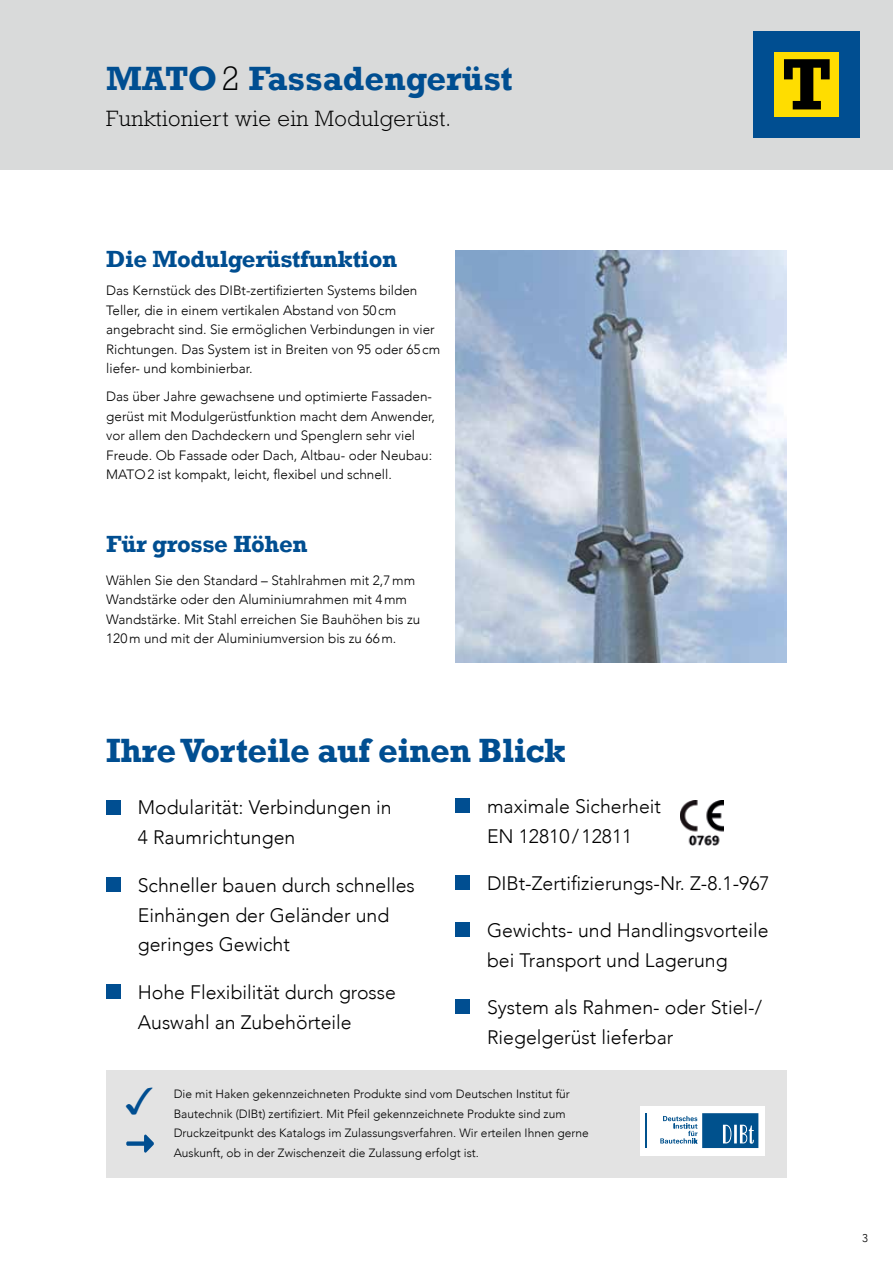
<style>
.page{position:relative;width:893px;height:1263px;background:#fff}
.page>*{position:absolute;margin:0;border:0;box-sizing:border-box;transform-origin:0 0}
.t1{font:37.5px "Arial Unicode MS";color:#004e91}
.t2{font:700 34.5px "Rockwell";letter-spacing:-.015em;color:#004e91}
.t3{font:700 24px "Rockwell";letter-spacing:-.015em;color:#004e91}
.t4{font:300 22.5px "Rockwell Std";letter-spacing:.02em;color:#000}
.t5{font:300 19.5px/30px "Avenir";color:#000}
.t6{font:300 13.5px/19.5px "Avenir";color:#000}
.t7{font:300 12px/19.5px "Avenir";color:#000}
.t8{font:300 11.25px "Avenir";color:#000}
.s1{font-family:"Rockwell Std";font-weight:300;color:#000}
</style>
<div class="page">
<div style="left:0;top:0;width:893px;height:170px;background:#d9dada"></div>
<div style="left:753px;top:31px;width:107px;height:107px;background:#004e91"></div>
<div style="left:774px;top:52px;width:65px;height:65px;background:#fd0"></div>
<svg style="left:784px;top:59px;width:46px;height:50px"></svg>
<div style="left:455px;top:799px;width:15px;height:14px;background:#004e91"></div>
<div style="left:455px;top:876px;width:15px;height:14px;background:#004e91"></div>
<div style="left:455px;top:923px;width:15px;height:14px;background:#004e91"></div>
<div style="left:455px;top:1000px;width:15px;height:14px;background:#004e91"></div>
<div style="left:106px;top:800px;width:15px;height:14px;background:#004e91"></div>
<div style="left:106px;top:877px;width:15px;height:14px;background:#004e91"></div>
<div style="left:106px;top:984px;width:15px;height:14px;background:#004e91"></div>
<img style="left:455px;top:250px;width:332px;height:412px">
<div style="left:106px;top:1070px;width:681px;height:108px;background:#e3e3e3"></div>
<div style="left:640px;top:1106px;width:125px;height:50px;background:#fff"></div>
<svg style="left:660px;top:1113px;width:98px;height:35px"></svg>
<hr style="left:646px;top:1113px;width:1px;height:35px;background:#00518d">
<svg style="left:126px;top:1134px;width:28px;height:19px"></svg>
<img style="left:681px;top:800px;width:42px;height:46px">
<h2 class="t2" style="left:106px;top:57px;width:408px">MATO<span class="s1">2</span> Fassadengerüst</h2>
<h3 class="t4" style="left:106px;top:105px;width:346px">Funktioniert wie ein Modulgerüst.</h3>
<h3 class="t3" style="left:106px;top:244px;width:292px">Die Modulgerüstfunktion</h3>
<p class="t6" style="left:106px;top:281px;width:335px">Das Kernstück des DIBt-zertifizierten Systems bilden Teller, die in einem vertikalen Abstand von 50cm angebracht sind. Sie ermöglichen Verbindungen in vier Richtungen. Das System ist in Breiten von 95 oder 65cm liefer- und kombinierbar.</p>
<p class="t6" style="left:106px;top:387px;width:330px">Das über Jahre gewachsene und optimierte Fassaden&shy;gerüst mit Modulgerüstfunktion macht dem Anwender, vor allem den Dachdeckern und Spenglern sehr viel Freude. Ob Fassade oder Dach, Altbau- oder Neubau:<br>MATO2 ist kompakt, leicht, flexibel und schnell.</p>
<h3 class="t3" style="left:106px;top:530px;width:203px">Für grosse Höhen</h3>
<p class="t6" style="left:106px;top:570px;width:316px">Wählen Sie den Standard – Stahlrahmen mit 2,7mm Wandstärke oder den Aluminiumrahmen mit 4mm Wandstärke. Mit Stahl erreichen Sie Bauhöhen bis zu 120m und mit der Aluminiumversion bis zu 66m.</p>
<h2 class="t2" style="left:106px;top:730px;width:461px">Ihre Vorteile auf einen Blick</h2>
<h3 class="t5" style="left:138px;top:793px;width:255px">Modularität: Verbindungen in<br>4 Raumrichtungen</h3>
<h3 class="t5" style="left:138px;top:870px;width:279px">Schneller bauen durch schnelles<br>Einhängen der Geländer und geringes Gewicht</h3>
<h3 class="t5" style="left:138px;top:977px;width:260px">Hohe Flexibilität durch grosse<br>Auswahl an Zubehörteile</h3>
<h3 class="t5" style="left:487px;top:791px;width:176px">maximale Sicherheit<br>EN 12810/12811</h3>
<h3 class="t5" style="left:487px;top:868px;width:284px">DIBt-Zertifizierungs-Nr. Z-8.1-967</h3>
<h3 class="t5" style="left:487px;top:915px;width:283px">Gewichts- und Handlingsvorteile bei Transport und Lagerung</h3>
<h3 class="t5" style="left:487px;top:992px;width:276px">System als Rahmen- oder Stiel-/<br>Riegelgerüst lieferbar</h3>
<h1 class="t1" style="left:125px;top:1073px;width:30px">✓</h1>
<p class="t7" style="left:174px;top:1084px;width:417px">Die mit Haken gekennzeichneten Produkte sind vom Deutschen Institut für Bautechnik (DIBt) zertifiziert. Mit Pfeil gekennzeichnete Produkte sind zum Druckzeitpunkt des Katalogs im Zulassungsverfahren. Wir erteilen Ihnen gerne Auskunft, ob in der Zwischenzeit die Zulassung erfolgt ist.</p>
<p class="t8" style="left:862px;top:1231px;width:7px">3</p>
</div>
